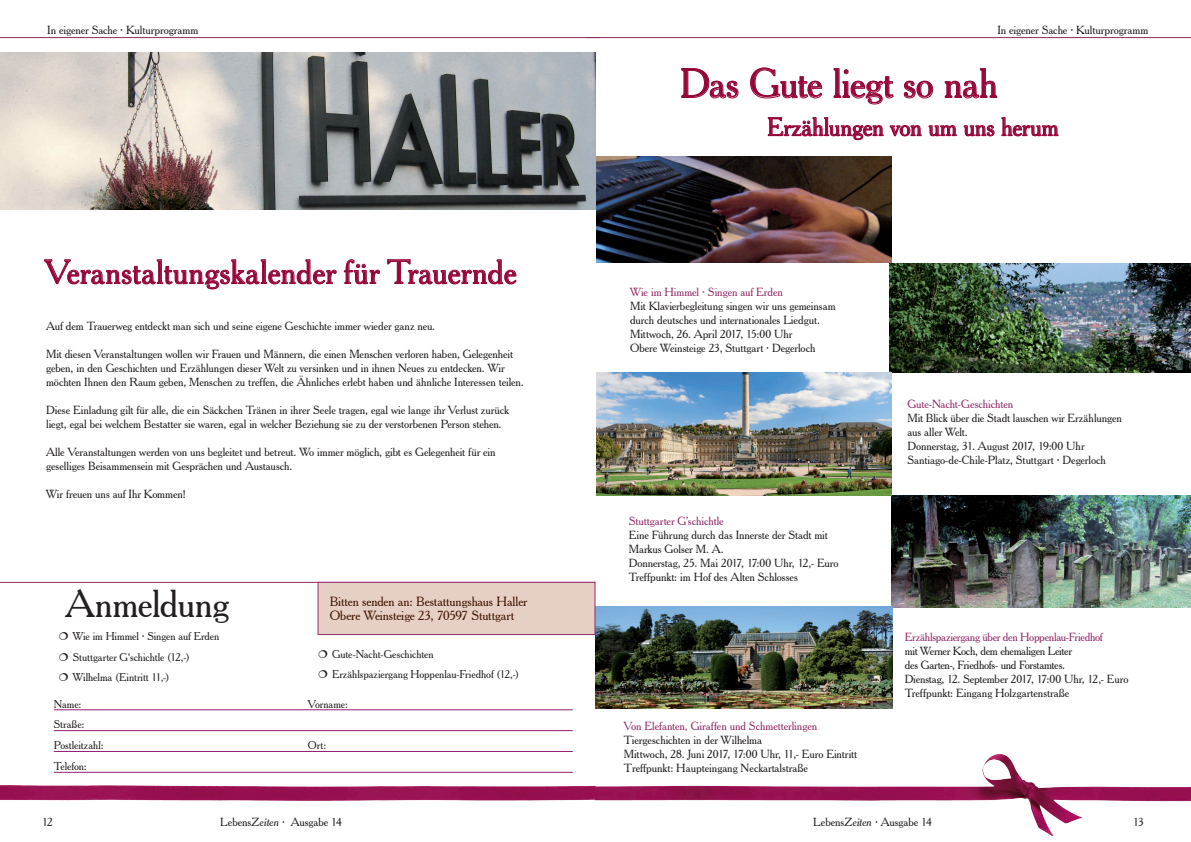
<style>
.page{position:relative;width:1191px;height:842px;background:#fff}
.page>*{position:absolute;margin:0;border:0;box-sizing:border-box;transform-origin:0 0}
.t1{font:40px "Cheltenham BT";letter-spacing:-.015em;color:#960639}
.t2{font:38px "Cheltenham BT";letter-spacing:-.02em;color:#231f20}
.t3{font:33px "Cheltenham BT";color:#960639}
.t4{font:25px "Cheltenham BT";letter-spacing:-.01em;color:#960639}
.t5{font:13px/14px "Cheltenham BT";letter-spacing:-.01em;color:#421400}
.t6{font:11.5px/14px "Cheltenham BT";letter-spacing:-.005em;color:#231f20}
.t7{font:11.5px "Cheltenham BT";letter-spacing:-.01em;color:#932b69}
.t8{font:11px/20.5px "Cheltenham BT";letter-spacing:-.005em;color:#231f20}
.s1{font-style:italic}
</style>
<div class="page">
<hr style="left:0;top:37px;width:600px;height:1px;background:#942c5e">
<hr style="left:587px;top:37px;width:604px;height:1px;background:#942c5e">
<img style="left:891px;top:495px;width:300px;height:113px">
<img style="left:889px;top:264px;width:302px;height:108px">
<img style="left:595px;top:607px;width:297px;height:101px">
<img style="left:597px;top:373px;width:294px;height:123px">
<img style="left:596px;top:156px;width:295px;height:107px">
<img style="left:0;top:52px;width:595px;height:158px">
<img style="left:0;top:785px;width:595px;height:16px">
<svg style="left:767px;top:117px;width:116px;height:23px"></svg>
<svg style="left:889px;top:125px;width:32px;height:11px"></svg>
<svg style="left:928px;top:125px;width:28px;height:11px"></svg>
<svg style="left:963px;top:125px;width:31px;height:11px"></svg>
<svg style="left:1001px;top:117px;width:57px;height:19px"></svg>
<svg style="left:681px;top:68px;width:57px;height:30px"></svg>
<svg style="left:750px;top:68px;width:72px;height:30px"></svg>
<svg style="left:833px;top:68px;width:60px;height:36px"></svg>
<svg style="left:903px;top:81px;width:30px;height:17px"></svg>
<svg style="left:944px;top:68px;width:53px;height:30px"></svg>
<svg style="left:44px;top:259px;width:293px;height:30px"></svg>
<svg style="left:344px;top:259px;width:36px;height:25px"></svg>
<svg style="left:387px;top:259px;width:129px;height:25px"></svg>
<hr style="left:54px;top:709px;width:519px;height:1px;background:#951d74">
<hr style="left:54px;top:730px;width:519px;height:1px;background:#951d74">
<hr style="left:54px;top:751px;width:519px;height:1px;background:#951d74">
<hr style="left:54px;top:772px;width:519px;height:1px;background:#951d74">
<svg style="left:53px;top:709px;width:30px;height:2px"></svg>
<svg style="left:306px;top:709px;width:44px;height:2px"></svg>
<svg style="left:53px;top:730px;width:53px;height:22px"></svg>
<svg style="left:53px;top:771px;width:36px;height:2px"></svg>
<hr style="left:0;top:582px;width:595px;height:1px;background:#932b69">
<img style="left:595px;top:754px;width:596px;height:81px">
<div style="left:318px;top:582px;width:277px;height:52px;background:#e6d0c6"></div>
<div style="left:317px;top:582px;width:278px;height:53px;border:1px solid #932b69"></div>
<p class="t6" style="left:47px;top:23px;width:153px">In eigener Sache · Kulturprogramm</p>
<p class="t6" style="left:997px;top:23px;width:153px">In eigener Sache · Kulturprogramm</p>
<h1 class="t1" style="left:680px;top:59px;width:320px">Das Gute liegt so nah</h1>
<h3 class="t3" style="left:45px;top:252px;width:473px">Veranstaltungskalender für Trauernde</h3>
<p class="t6" style="left:46px;top:319px;width:390px">Auf dem Trauerweg entdeckt man sich und seine eigene Geschichte immer wieder ganz neu.</p>
<p class="t6" style="left:46px;top:347px;width:479px">Mit diesen Veranstaltungen wollen wir Frauen und Männern, die einen Menschen verloren haben, Gelegenheit geben, in den Geschichten und Erzählungen dieser Welt zu versinken und in ihnen Neues zu entdecken. Wir möchten Ihnen den Raum geben, Menschen zu treffen, die Ähnliches erlebt haben und ähnliche Interessen teilen.</p>
<p class="t6" style="left:46px;top:403px;width:464px">Diese Einladung gilt für alle, die ein Säckchen Tränen in ihrer Seele tragen, egal wie lange ihr Verlust zurück liegt, egal bei welchem Bestatter sie waren, egal in welcher Beziehung sie zu der verstorbenen Person stehen.</p>
<p class="t6" style="left:46px;top:445px;width:451px">Alle Veranstaltungen werden von uns begleitet und betreut. Wo immer möglich, gibt es Gelegenheit für ein geselliges Beisammensein mit Gesprächen und Austausch.</p>
<p class="t6" style="left:46px;top:487px;width:141px">Wir freuen uns auf Ihr Kommen!</p>
<h2 class="t2" style="left:65px;top:580px;width:165px">Anmeldung</h2>
<p class="t8" style="left:73px;top:626px;width:148px">Wie im Himmel · Singen auf Erden<br>Stuttgarter G‘schichtle (12,-)<br>Wilhelma (Eintritt 11,-)</p>
<p class="t5" style="left:330px;top:595px;width:199px">Bitten senden an: Bestattungshaus Haller<br>Obere Weinsteige 23, 70597 Stuttgart</p>
<p class="t8" style="left:332px;top:643px;width:189px">Gute-Nacht-Geschichten<br>Erzählspaziergang Hoppenlau-Friedhof (12,-)</p>
<p class="t8" style="left:54px;top:693px;width:29px">Name:</p>
<p class="t8" style="left:308px;top:693px;width:42px">Vorname:</p>
<p class="t8" style="left:54px;top:714px;width:51px;line-height:20.8px">Straße:<br>Postleitzahl:</p>
<p class="t8" style="left:308px;top:735px;width:20px">Ort:</p>
<p class="t8" style="left:54px;top:756px;width:34px">Telefon:</p>
<h3 class="t4" style="left:767px;top:112px;width:293px">Erzählungen von um uns herum</h3>
<p class="t7" style="left:630px;top:285px;width:154px">Wie im Himmel · Singen auf Erden</p>
<p class="t6" style="left:630px;top:299px;width:207px">Mit Klavierbegleitung singen wir uns gemeinsam durch deutsches und internationales Liedgut.<br>Mittwoch, 26. April 2017, 15:00 Uhr<br>Obere Weinsteige 23, Stuttgart · Degerloch</p>
<p class="t7" style="left:629px;top:514px;width:97px">Stuttgarter G’schichtle</p>
<p class="t6" style="left:629px;top:528px;width:211px">Eine Führung durch das Innerste der Stadt mit Markus Golser M. A.<br>Donnerstag, 25. Mai 2017, 17:00 Uhr, 12,- Euro Treffpunkt: im Hof des Alten Schlosses</p>
<p class="t7" style="left:624px;top:719px;width:195px">Von Elefanten, Giraffen und Schmetterlingen</p>
<p class="t6" style="left:624px;top:732px;width:235px">Tiergeschichten in der Wilhelma<br>Mittwoch, 28. Juni 2017, 17:00 Uhr, 11,- Euro Eintritt<br>Treffpunkt: Haupteingang Neckartalstraße</p>
<p class="t7" style="left:907px;top:397px;width:107px">Gute-Nacht-Geschichten</p>
<p class="t6" style="left:907px;top:411px;width:216px">Mit Blick über die Stadt lauschen wir Erzählungen aus aller Welt.<br>Donnerstag, 31. August 2017, 19:00 Uhr Santiago-de-Chile-Platz, Stuttgart · Degerloch</p>
<p class="t7" style="left:904px;top:630px;width:200px">Erzählspaziergang über den Hoppenlau-Friedhof</p>
<p class="t6" style="left:904px;top:644px;width:225px">mit Werner Koch, dem ehemaligen Leiter<br>des Garten-, Friedhofs- und Forstamtes.<br>Dienstag, 12. September 2017, 17:00 Uhr, 12,- Euro Treffpunkt: Eingang Holzgartenstraße</p>
<p class="t6" style="left:42px;top:815px;width:12px">12</p>
<p class="t6" style="left:220px;top:815px;width:123px">Lebens<span class="s1">Zeiten</span> ∙ Ausgabe 14</p>
<p class="t6" style="left:813px;top:815px;width:120px">Lebens<span class="s1">Zeiten</span> ∙ Ausgabe 14</p>
<p class="t6" style="left:1133px;top:815px;width:12px">13</p>
</div>
